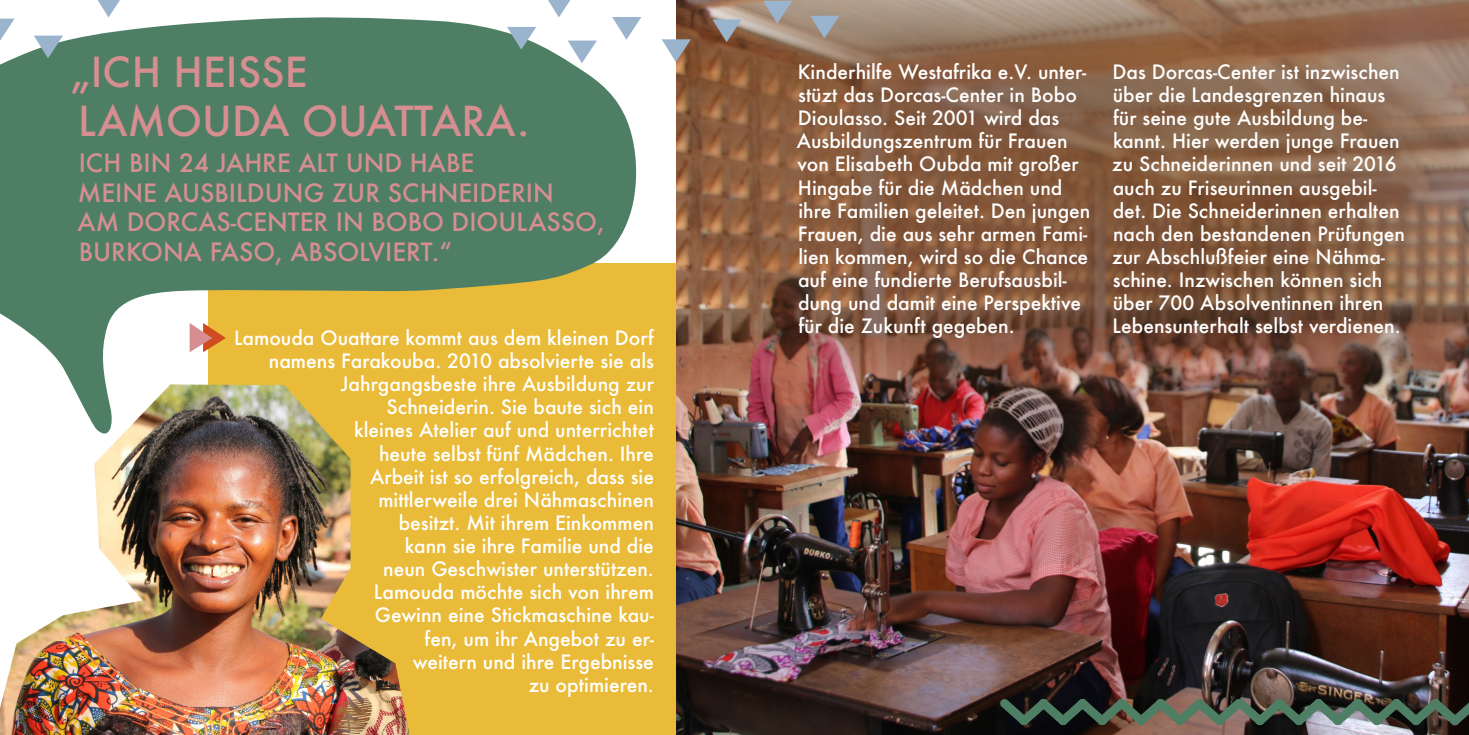
<style>
.page{position:relative;width:1469px;height:735px;background:#fff}
.page>*{position:absolute;margin:0;border:0;box-sizing:border-box;transform-origin:0 0}
.t1{font:500 40.25px/48.3px "Futura";color:#d68e91}
.t2{font:500 24.5px/29.4px "Futura";color:#d68e91}
.t3{font:500 19.25px/23.1px "Futura";color:#fff}
</style>
<div class="page">
<div style="left:208px;top:263px;width:519px;height:471px;background:#eabb38"></div>
<svg style="left:0;top:17px;width:637px;height:367px;fill:#4e7f65"></svg>
<img style="left:676px;top:0;width:792px;height:734px">
<img style="left:698px;top:0;width:770px;height:438px">
<img style="left:0;top:384px;width:409px;height:350px">
<svg style="left:0;top:269px;width:16px;height:153px"></svg>
<svg style="left:190px;top:323px;width:36px;height:29px"></svg>
<svg style="left:567px;top:41px;width:30px;height:22px"></svg>
<svg style="left:507px;top:27px;width:29px;height:23px"></svg>
<svg style="left:34px;top:36px;width:29px;height:22px"></svg>
<svg style="left:0;top:19px;width:15px;height:22px"></svg>
<svg style="left:712px;top:19px;width:29px;height:23px"></svg>
<svg style="left:763px;top:1px;width:29px;height:23px"></svg>
<svg style="left:810px;top:16px;width:29px;height:22px"></svg>
<svg style="left:612px;top:17px;width:29px;height:23px"></svg>
<svg style="left:662px;top:39px;width:29px;height:23px"></svg>
<img style="left:992px;top:690px;width:476px;height:42px">
<svg style="left:98px;top:0;width:22px;height:17px"></svg>
<svg style="left:548px;top:0;width:22px;height:17px"></svg>
<h1 class="t1" style="left:70px;top:48px;width:461px">„ICH HEISSE<br>LAMOUDA OUATTARA.</h1>
<p class="t2" style="left:77px;top:148px;width:528px">ICH BIN 24 JAHRE ALT UND HABE<br>MEINE AUSBILDUNG ZUR SCHNEIDERIN<br>AM DORCAS-CENTER IN BOBO DIOULASSO,<br>BURKONA FASO, ABSOLVIERT.“</p>
<p class="t3" style="left:234px;top:326px;width:421px;text-align:right">Lamouda Ouattare kommt aus dem kleinen Dorf namens Farakouba. 2010 absolvierte sie als<br>Jahrgangsbeste ihre Ausbildung zur<br>Schneiderin. Sie baute sich ein<br>kleines Atelier auf und unterrichtet<br>heute selbst fünf Mädchen. Ihre<br>Arbeit ist so erfolgreich, dass sie<br>mittlerweile drei Nähmaschinen<br>besitzt. Mit ihrem Einkommen<br>kann sie ihre Familie und die<br>neun Geschwister unterstützen.<br>Lamouda möchte sich von ihrem<br>Gewinn eine Stickmaschine kau-<br>fen, um ihr Angebot zu er-<br>weitern und ihre Ergebnisse<br>zu optimieren.</p>
<p class="t3" style="left:796px;top:60px;width:295px">Kinderhilfe Westafrika e.V. unter&shy;stüzt das Dorcas-Center in Bobo<br>Dioulasso. Seit 2001 wird das<br>Ausbildungszentrum für Frauen von Elisabeth Oubda mit großer<br>Hingabe für die Mädchen und ihre Familien geleitet. Den jungen<br>Frauen, die aus sehr armen Fami&shy;lien kommen, wird so die Chance auf eine fundierte Berufsausbil&shy;dung und damit eine Perspektive für die Zukunft gegeben.</p>
<p class="t3" style="left:1112px;top:60px;width:294px">Das Dorcas-Center ist inzwischen über die Landesgrenzen hinaus für seine gute Ausbildung be&shy;kannt. Hier werden junge Frauen zu Schneiderinnen und seit 2016 auch zu Friseurinnen ausgebil&shy;det. Die Schneiderinnen erhalten nach den bestandenen Prüfungen zur Abschlußfeier eine Nähma&shy;schine. Inzwischen können sich über 700 Absolventinnen ihren<br>Lebensunterhalt selbst verdienen.</p>
</div>
